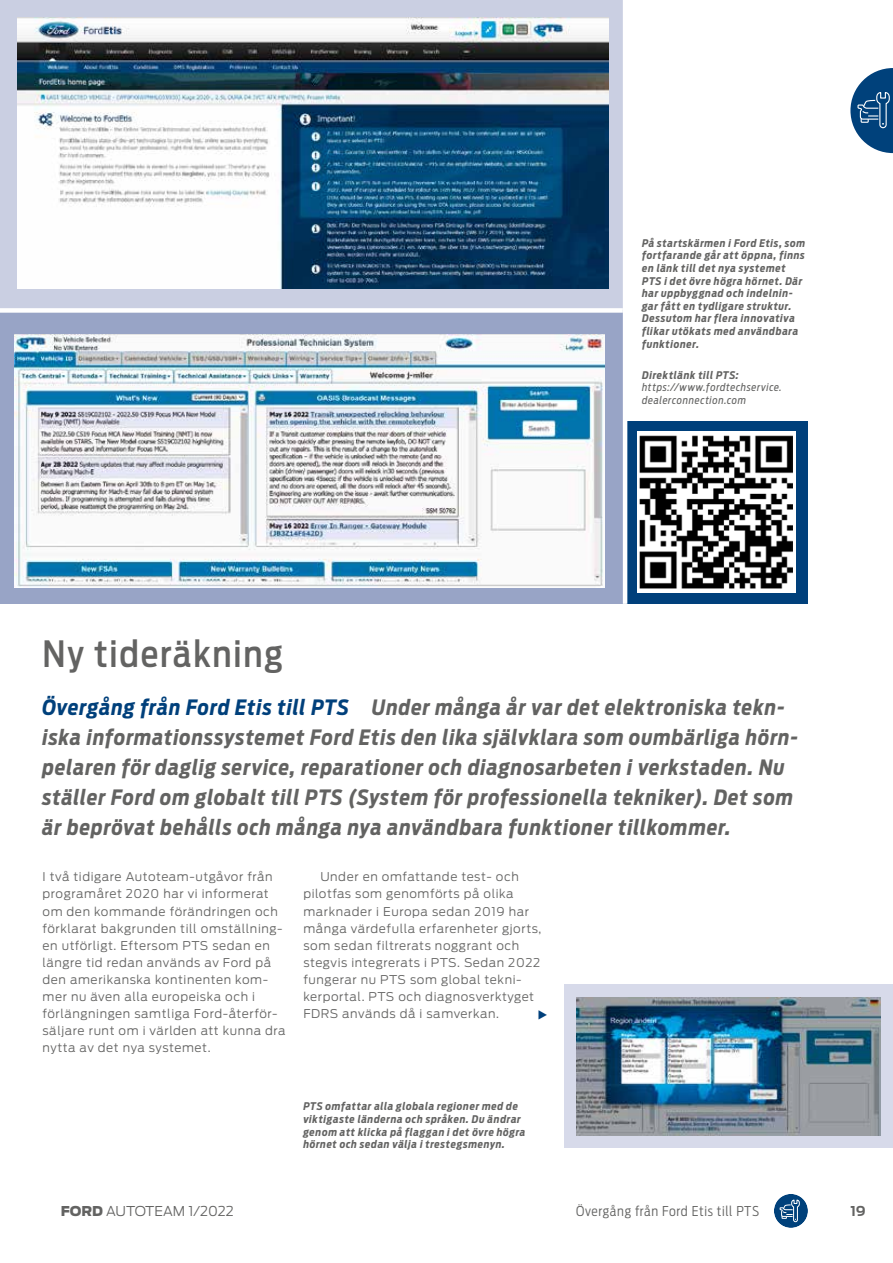
<style>
.page{position:relative;width:893px;height:1263px;background:#fff}
.page>*{position:absolute;margin:0;border:0;box-sizing:border-box;transform-origin:0 0}
.t1{font:500 36px "Ford Antenna Cond";letter-spacing:.05em;color:#636362}
.t2{font:italic 700 21px/30px "Ford Antenna Cond";letter-spacing:.045em;color:#636362}
.t3{font:300 13.5px "Ford Antenna Cond";letter-spacing:.05em;color:#636362}
.t4{font:300 13.5px "Ford Antenna";color:#636362}
.t5{font:700 13.5px "Ford Antenna";color:#636362}
.t6{font:300 12px/17.1px "Ford Antenna";letter-spacing:.05em;color:#636362}
.t7{font:italic 700 10.5px/12.6px "Ford Antenna Cond";letter-spacing:.06em;color:#636362}
.t8{font:italic 10.5px/12.6px "Ford Antenna Cond";letter-spacing:.065em;color:#636362}
.s1{color:#00407b}
.s2{font-weight:900}
</style>
<div class="page">
<div style="left:564px;top:984px;width:329px;height:164px;background:#d7daea"></div>
<img style="left:577px;top:998px;width:304px;height:137px">
<div style="left:625px;top:421px;width:183px;height:183px;background:#00407b"></div>
<div style="left:637px;top:432px;width:159px;height:161px;background:#fff"></div>
<img style="left:639px;top:435px;width:154px;height:154px">
<div style="left:0;top:0;width:625px;height:310px;background:#cacfe2"></div>
<img style="left:17px;top:17px;width:591px;height:272px">
<div style="left:0;top:310px;width:625px;height:294px;background:#98a4c6"></div>
<img style="left:15px;top:334px;width:589px;height:253px">
<div style="left:0;top:308px;width:623px;height:5px;background:#fff"></div>
<hr style="left:623px;top:0;width:4px;height:604px;background:#fff">
<svg style="left:850px;top:68px;width:43px;height:86px"></svg>
<div style="left:774px;top:1194px;width:34px;height:34px;background:#00417b;border-radius:50%"></div>
<svg style="left:779px;top:1199px;width:21px;height:23px"></svg>
<h1 class="t1" style="left:43px;top:622px;width:242px">Ny tideräkning</h1>
<p class="t7" style="left:642px;top:235px;width:165px">På startskärmen i Ford Etis, som fortfarande går att öppna, finns en länk till det nya systemet<br>PTS i det övre högra hörnet. Där har uppbyggnad och indelnin&shy;gar fått en tydligare struktur.<br>Dessutom har flera innovativa flikar utökats med användbara funktioner.</p>
<p class="t7" style="left:642px;top:367px;width:98px">Direktlänk till PTS:</p>
<p class="t8" style="left:642px;top:380px;width:141px">https://www.fordtechservice. dealerconnection.com</p>
<p class="t2" style="left:43px;top:690px;width:757px"><span class="s1">Övergång från Ford Etis till PTS</span> Under många år var det elektroniska tekn&shy;iska informationssystemet Ford Etis den lika självklara som oumbärliga hörn&shy;pelaren för daglig service, reparationer och diagnosarbeten i verkstaden. Nu ställer Ford om globalt till PTS (System för professionella tekniker). Det som är beprövat behålls och många nya användbara funktioner tillkommer.</p>
<p class="t6" style="left:43px;top:867px;width:245px">I två tidigare Autoteam-utgåvor från programåret 2020 har vi informerat om den kommande förändringen och förklarat bakgrunden till omställning&shy;en utförligt. Eftersom PTS sedan en längre tid redan används av Ford på den amerikanska kontinenten kom&shy;mer nu även alla europeiska och i förlängningen samtliga Ford-återför&shy;säljare runt om i världen att kunna dra nytta av det nya systemet.</p>
<p class="t6" style="left:303px;top:867px;width:240px;text-indent:17px">Under en omfattande test- och pilotfas som genomförts på olika marknader i Europa sedan 2019 har många värdefulla erfarenheter gjorts, som sedan filtrerats noggrant och stegvis integrerats i PTS. Sedan 2022 fungerar nu PTS som global tekni&shy;kerportal. PTS och diagnosverktyget FDRS används då i samverkan.</p>
<p class="t7" style="left:303px;top:1099px;width:224px">PTS omfattar alla globala regioner med de viktigaste länderna och språken. Du ändrar genom att klicka på flaggan i det övre högra hörnet och sedan välja i trestegsmenyn.</p>
<p class="t4" style="left:61px;top:1200px;width:175px"><span class="s2">FORD</span> AUTOTEAM 1/2022</p>
<p class="t3" style="left:576px;top:1200px;width:184px">Övergång från Ford Etis till PTS</p>
<p class="t5" style="left:850px;top:1199px;width:17px">19</p>
</div>
